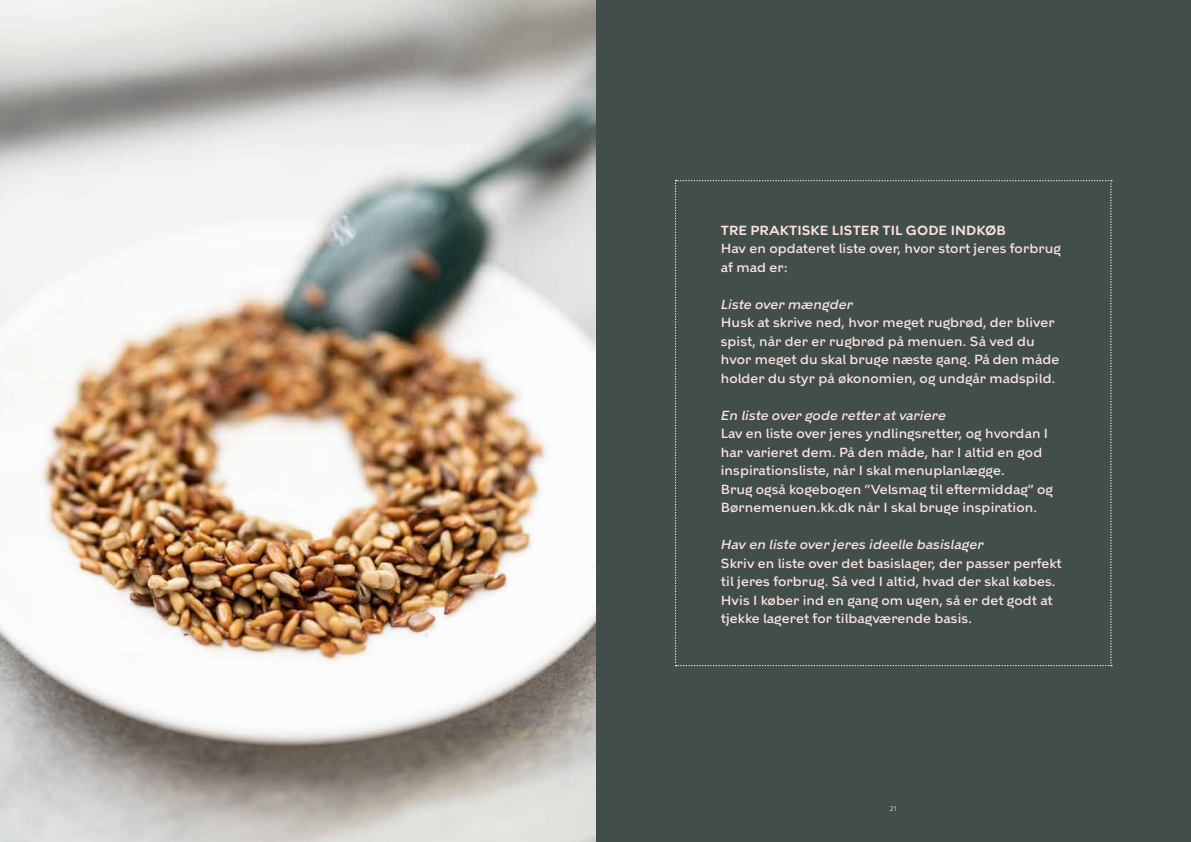
<style>
.page{position:relative;width:1191px;height:842px;background:#fff}
.page>*{position:absolute;margin:0;border:0;box-sizing:border-box;transform-origin:0 0}
.t1{font:500 13.2px/18.5px "KBH";letter-spacing:.01em;color:#fce4e0}
.t2{font:italic 500 13.2px "KBH";letter-spacing:.01em;color:#fce4e0}
.t3{font:600 13.2px "KBH";letter-spacing:.01em;color:#fce4e0}
.t4{font:300 7px "KBH";color:#fff}
</style>
<div class="page">
<div style="left:588px;top:0;width:603px;height:842px;background:#424e4a"></div>
<img style="left:0;top:0;width:595px;height:842px">
<svg style="left:675px;top:180px;width:437px;height:486px"></svg>
<p class="t3" style="left:721px;top:222px;width:286px">TRE PRAKTISKE LISTER TIL GODE INDKØB</p>
<p class="t1" style="left:721px;top:239px;width:341px">Hav en opdateret liste over, hvor stort jeres forbrug af mad er:</p>
<p class="t2" style="left:721px;top:296px;width:134px">Liste over mængder</p>
<p class="t1" style="left:721px;top:313px;width:340px">Husk at skrive ned, hvor meget rugbrød, der bliver spist, når der er rugbrød på menuen. Så ved du hvor meget du skal bruge næste gang. På den måde holder du styr på økonomien, og undgår madspild.</p>
<p class="t2" style="left:721px;top:407px;width:227px">En liste over gode retter at variere</p>
<p class="t1" style="left:721px;top:424px;width:334px">Lav en liste over jeres yndlingsretter, og hvordan I har varieret dem. På den måde, har I altid en god inspirationsliste, når I skal menuplanlægge.<br>Brug også kogebogen ”Velsmag til eftermiddag” og Børnemenuen.kk.dk når I skal bruge inspiration.</p>
<p class="t2" style="left:721px;top:536px;width:264px">Hav en liste over jeres ideelle basislager</p>
<p class="t1" style="left:721px;top:554px;width:342px">Skriv en liste over det basislager, der passer perfekt til jeres forbrug. Så ved I altid, hvad der skal købes.<br>Hvis I køber ind en gang om ugen, så er det godt at tjekke lageret for tilbagværende basis.</p>
<p class="t4" style="left:889px;top:804px;width:9px">21</p>
</div>
